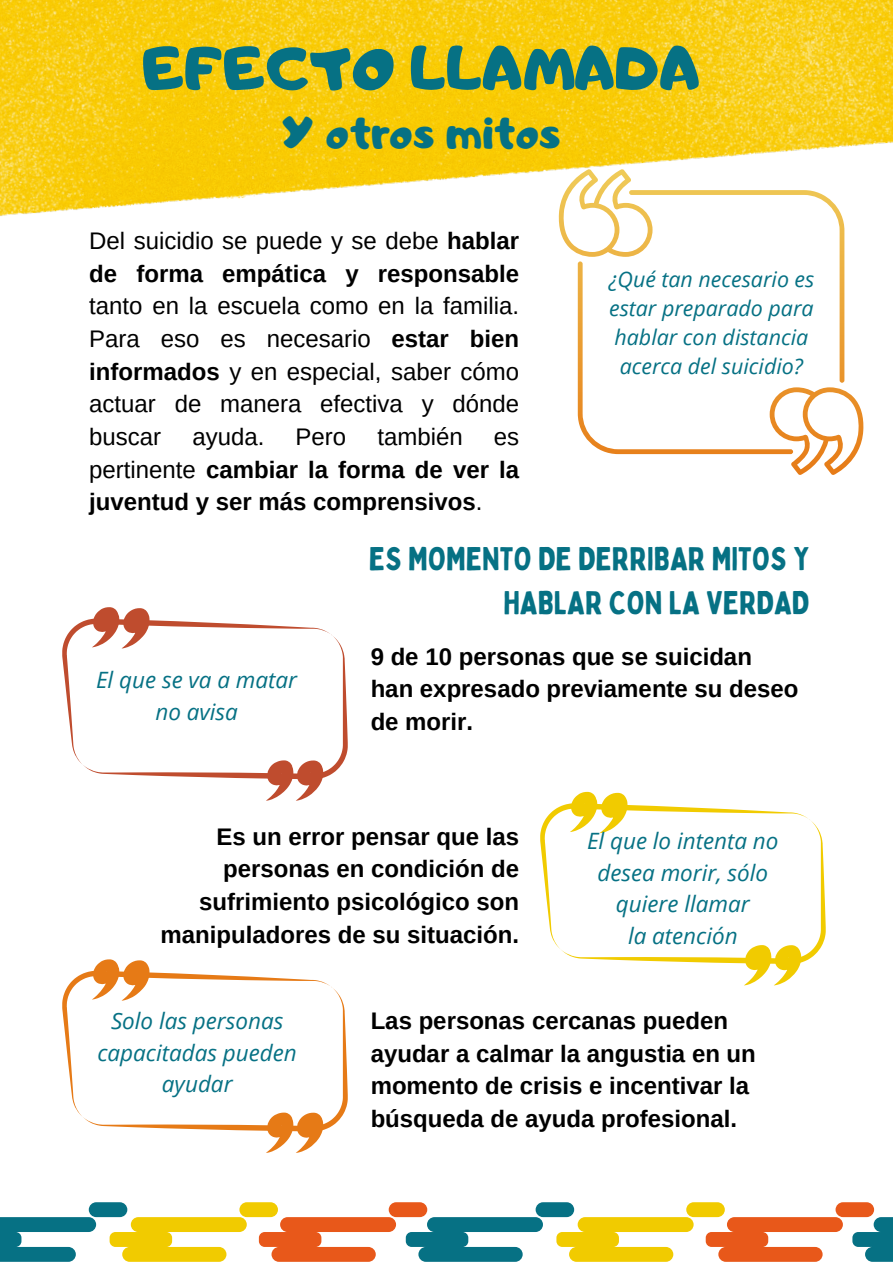
<style>
.page{position:relative;width:893px;height:1264px;background:#fff}
.page>*{position:absolute;margin:0;border:0;box-sizing:border-box;transform-origin:0 0}
.t1{font:58.05px "Adigiana Toybox";color:#067184}
.t2{font:46.05px "Adigiana Toybox";color:#067184}
.t3{font:32.25px/44.1px "Bobby Jones";color:#067184;text-align:right}
.t4{font:700 24px/32.5px "Arimo";color:#000}
.t5{font:24px/32.5px "Arimo";color:#000;text-align:justify}
.t6{font:italic 22.5px/31.5px "Open Sans";color:#067184;text-align:center}
.t7{font:italic 21.45px/28.8px "Open Sans";color:#067184;text-align:center}
.s1{font-weight:700}
.s2{font-weight:400}
</style>
<div class="page">
<img style="left:0;top:0;width:892px;height:216px">
<svg style="left:0;top:1202px;width:892px;height:59px"></svg>
<svg style="left:558px;top:169px;width:306px;height:306px"></svg>
<svg style="left:62px;top:607px;width:286px;height:193px"></svg>
<svg style="left:540px;top:792px;width:285px;height:193px"></svg>
<svg style="left:62px;top:959px;width:286px;height:193px"></svg>
<p class="t1" style="left:142px;top:31px;width:560px">EFECTO LLAMADA</p>
<p class="t2" style="left:282px;top:102px;width:280px">Y otros mitos</p>
<p class="t5" style="left:89px;top:224px;width:431px">Del suicidio se puede y se debe <span class="s1">hablar de forma empática y responsable </span>tanto en la escuela como en la familia.<br>Para eso es necesario <span class="s1">estar bien informados</span> y en especial, saber cómo actuar de manera efectiva y dónde buscar</p>
<p class="t5" style="left:192px;top:420px;width:73px">ayuda.</p>
<p class="t5" style="left:295px;top:420px;width:52px">Pero</p>
<p class="t5" style="left:377px;top:420px;width:87px">también</p>
<p class="t4" style="left:89px;top:420px;width:431px;text-align:justify;text-indent:404px"><span class="s2">es pertinente</span> cambiar la forma de ver la juventud y ser más comprensivos<span class="s2">.</span></p>
<p class="t7" style="left:608px;top:264px;width:207px">¿Qué tan necesario es estar preparado para hablar con distancia acerca del suicidio?</p>
<p class="t6" style="left:96px;top:663px;width:202px">El que se va a matar no avisa</p>
<p class="t3" style="left:369px;top:536px;width:442px">ES MOMENTO DE DERRIBAR MITOS Y<br>HABLAR CON LA VERDAD</p>
<p class="t4" style="left:370px;top:640px;width:429px">9 de 10 personas que se suicidan han expresado previamente su deseo de morir.</p>
<p class="t4" style="left:160px;top:820px;width:360px;text-align:right">Es un error pensar que las personas en condición de sufrimiento psicológico son manipuladores de su situación.</p>
<p class="t6" style="left:587px;top:824px;width:193px">El que lo intenta no</p>
<p class="t6" style="left:597px;top:856px;width:172px">desea morir, sólo quiere llamar</p>
<p class="t6" style="left:628px;top:919px;width:111px">la atención</p>
<p class="t6" style="left:97px;top:1004px;width:201px">Solo las personas capacitadas pueden ayudar</p>
<p class="t4" style="left:370px;top:1004px;width:387px">Las personas cercanas pueden ayudar a calmar la angustia en un momento de crisis e incentivar la búsqueda de ayuda profesional.</p>
</div>
